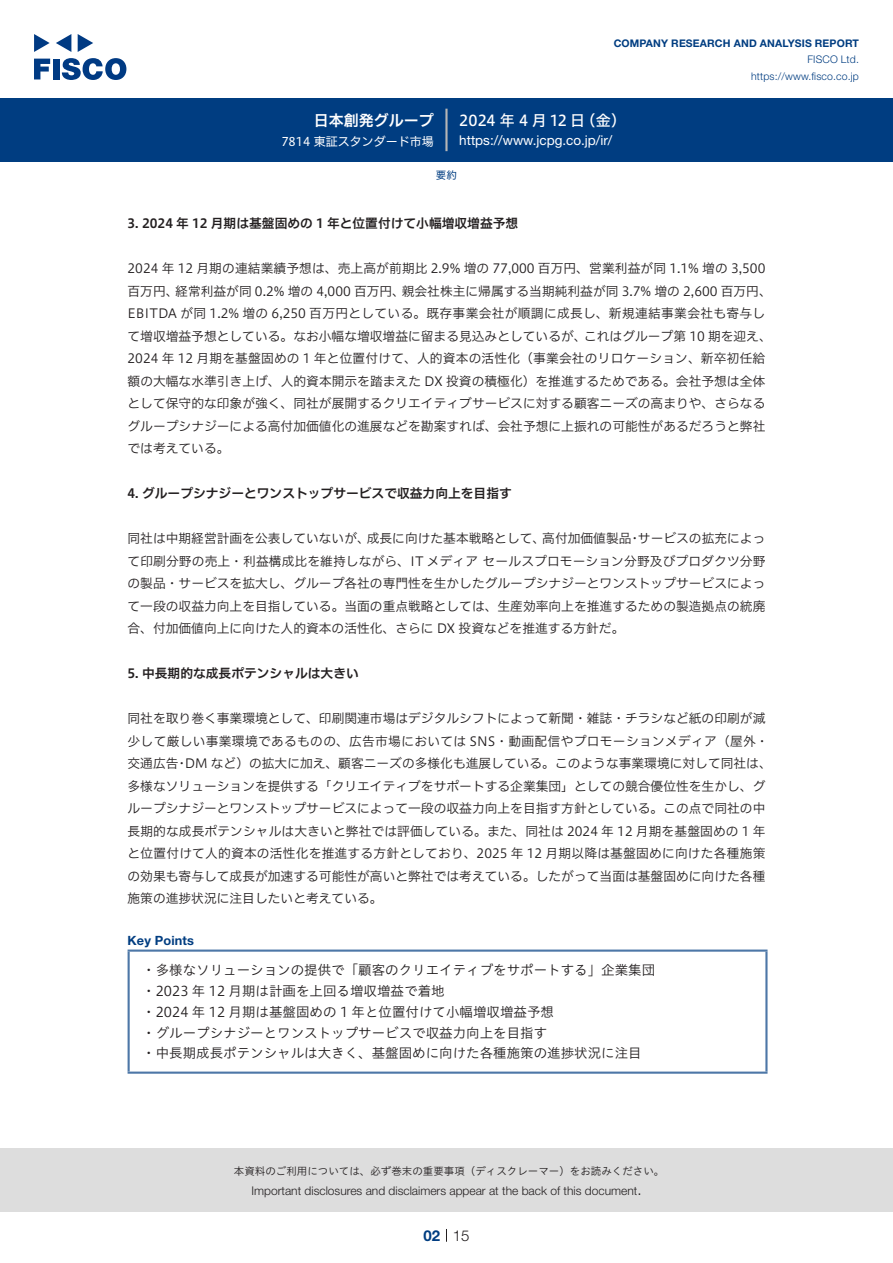
<style>
.page{position:relative;width:893px;height:1263px;background:#fff}
.page>*{position:absolute;margin:0;border:0;box-sizing:border-box;transform-origin:0 0}
.t1{font:15px "Hiragino UD Sans F Std N W5";color:#fff}
.t2{font:15px "Hiragino UD Sans F Std N W6";color:#fff}
.t3{font:300 15px "Helvetica Neue LT Std";color:#231f20}
.t4{font:700 15px "Helvetica Neue LT Std";color:#003d81}
.Key_Points_中{font:13.5px "Hiragino UD Sans Std W3";color:#231f20}
.t5{font:13.5px "Helvetica Neue LT Std";color:#fff}
.本文{font:12.75px/22.5px "Hiragino UD Sans F Std N W3";color:#231f20}
.本文-2{font:12.75px "Hiragino UD Sans F Std N W3";letter-spacing:.025em;color:#231f20}
.小タイトル{font:12.75px "Hiragino UD Sans F Std N W6";color:#231f20}
.Key_Points{font:700 12.75px "Helvetica Neue LT Std";letter-spacing:.015em;color:#003d81}
.t6{font:300 12px "Helvetica Neue LT Std";color:#231f20}
.t7{font:12px "Hiragino UD Sans F Std N W4";color:#fff}
.t8{font:10.5px "Hiragino UD Sans Std W3";color:#231f20}
.t9{font:700 10.5px "Helvetica Neue LT Std";letter-spacing:.015em;color:#003d81}
.t10{font:300 10.5px/16.5px "Helvetica Neue LT Std";letter-spacing:.015em;color:#003d81;text-align:right}
.ヘッダー{font:10.5px "Hiragino UD Sans F Std N W4";color:#003d81}
</style>
<div class="page">
<div style="left:0;top:1148px;width:893px;height:64px;background:#ddd"></div>
<svg style="left:34px;top:59px;width:16px;height:20px"></svg>
<div style="left:53px;top:59px;width:6px;height:20px;background:#003a83"></div>
<svg style="left:62px;top:58px;width:64px;height:22px"></svg>
<svg style="left:34px;top:34px;width:16px;height:18px"></svg>
<svg style="left:78px;top:34px;width:15px;height:18px"></svg>
<svg style="left:56px;top:34px;width:15px;height:18px"></svg>
<div style="left:0;top:98px;width:893px;height:64px;background:#003d81"></div>
<hr style="left:445px;top:109px;width:3px;height:42px;background:#b5b5b6">
<svg style="left:446px;top:1229px;width:1px;height:13px"></svg>
<hr style="left:128px;top:952px;width:2px;height:119px;background:#4d77a7">
<hr style="left:128px;top:949px;width:639px;height:3px;background:#4d77a7">
<hr style="left:765px;top:952px;width:2px;height:119px;background:#4d77a7">
<hr style="left:128px;top:1071px;width:639px;height:3px;background:#4d77a7">
<p class="t2" style="left:314px;top:109px;width:122px">日本創発グループ</p>
<p class="t7" style="left:281px;top:132px;width:154px">7814 東証スタンダード市場</p>
<p class="t9" style="left:614px;top:37px;width:247px">COMPANY RESEARCH AND ANALYSIS REPORT</p>
<p class="t10" style="left:751px;top:51px;width:109px">FISCO Ltd. https://www.fisco.co j p.</p>
<p class="t1" style="left:580px;top:109px;width:47px">（金(</p>
<p class="t1" style="left:459px;top:109px;width:128px">2024 年 4 月 12 日</p>
<p class="t5" style="left:459px;top:132px;width:155px">https://www.jcpg. c o j p. /i r/</p>
<p class="ヘッダー" style="left:436px;top:167px;width:22px">要約</p>
<p class="小タイトル" style="left:128px;top:214px;width:392px">3. 2024 年 12 月期は基盤固めの 1 年と位置付けて小幅増収増益予想</p>
<p class="本文" style="left:402px;top:256px;width:372px;text-indent:-274px">2024 年 12 月期の連結業績予想は、売上高が前期比 2.9% 増の 77,000 百万円、営業利益が同 1.1% 増の 3,500親会社株主に帰属する当期純利益が同 3.7% 増の 2,600 百万円、</p>
<p class="本文" style="left:175px;top:279px;width:231px">経常利益が同 0.2% 増の 4,000 百万円、</p>
<p class="本文" style="left:128px;top:279px;width:52px">百万円、</p>
<p class="本文-2" style="left:128px;top:304px;width:639px">EBITDA が同 1.2% 増の 6,250 百万円としている。既存事業会社が順調に成長し、新規連結事業会社も寄与し</p>
<p class="本文" style="left:584px;top:324px;width:189px">これはグループ第 10 期を迎え、</p>
<p class="本文" style="left:128px;top:324px;width:639px">て増収増益予想としている。なお小幅な増収増益に留まる見込みとしているが、<br>2024 年 12 月期を基盤固めの 1 年と位置付けて、人的資本の活性化（事業会社のリロケーション、新卒初任給額の大幅な水準引き上げ、人的資本開示を踏まえた DX 投資の積極化）を推進するためである。会社予想は全体として保守的な印象が強く、同社が展開するクリエイティブサービスに対する顧客ニーズの高まりや、さらなるグループシナジーによる高付加価値化の進展などを勘案すれば、会社予想に上振れの可能性があるだろうと弊社では考えている。</p>
<p class="小タイトル" style="left:128px;top:484px;width:386px">4. グループシナジーとワンストップサービスで収益力向上を目指す</p>
<p class="本文" style="left:638px;top:526px;width:129px">サービスの拡充によっ</p>
<p class="本文" style="left:128px;top:526px;width:639px">同社は中期経営計画を公表していないが、<br>て印刷分野の売上・利益構成比を維持しながら、IT メディアセールスプロモーション分野及びプロダクツ分野の製品・サービスを拡大し、グループ各社の専門性を生かしたグループシナジーとワンストップサービスによって一段の収益力向上を目指している。当面の重点戦略としては、生産効率向上を推進するための製造拠点の統廃合、付加価値向上に向けた人的資本の活性化、さらに DX 投資などを推進する方針だ。</p>
<p class="小タイトル" style="left:128px;top:664px;width:233px">5. 中長期的な成長ポテンシャルは大きい</p>
<p class="本文" style="left:128px;top:706px;width:639px">同社を取り巻く事業環境として、印刷関連市場はデジタルシフトによって新聞・雑誌・チラシなど紙の印刷が減</p>
<p class="本文-2" style="left:128px;top:731px;width:643px">少して厳しい事業環境であるものの、広告市場においては SNS・動画配信やプロモーションメディア（屋外・</p>
<p class="本文" style="left:185px;top:751px;width:588px">DM など）の拡大に加え、顧客ニーズの多様化も進展している。このような事業環境に対して同社は、</p>
<p class="本文" style="left:367px;top:526px;width:180px">成長に向けた基本戦略として、</p>
<p class="本文" style="left:542px;top:526px;width:91px">高付加価値製品</p>
<p class="本文" style="left:628px;top:526px;width:14px">・</p>
<p class="本文" style="left:128px;top:751px;width:639px">交通広告<br>多様なソリューションを提供する「クリエイティブをサポートする企業集団」としての競合優位性を生かし、グループシナジーとワンストップサービスによって一段の収益力向上を目指す方針としている。この点で同社の中長期的な成長ポテンシャルは大きいと弊社では評価している。また、同社は 2024 年 12 月期を基盤固めの 1 年と位置付けて人的資本の活性化を推進する方針としており、2025 年 12 月期以降は基盤固めに向けた各種施策の効果も寄与して成長が加速する可能性が高いと弊社では考えている。したがって当面は基盤固めに向けた各種施策の進捗状況に注目したいと考えている。</p>
<p class="Key_Points" style="left:128px;top:933px;width:68px">Key Points</p>
<p class="Key_Points_中" style="left:142px;top:960px;width:515px">・多様なソリューションの提供で「顧客のクリエイティブをサポートする」企業集団</p>
<p class="Key_Points_中" style="left:142px;top:981px;width:304px">・2023 年 12 月期は計画を上回る増収増益で着地</p>
<p class="Key_Points_中" style="left:142px;top:1001px;width:413px">・2024 年 12 月期は基盤固めの 1 年と位置付けて小幅増収増益予想</p>
<p class="Key_Points_中" style="left:142px;top:1022px;width:407px">・グループシナジーとワンストップサービスで収益力向上を目指す</p>
<p class="Key_Points_中" style="left:142px;top:1043px;width:501px">・中長期成長ポテンシャルは大きく、基盤固めに向けた各種施策の進捗状況に注目</p>
<p class="本文" style="left:175px;top:751px;width:14px">・</p>
<p class="t8" style="left:234px;top:1163px;width:432px">本資料のご利用については、必ず巻末の重要事項（ディスクレーマー）をお読みください。</p>
<p class="t3" style="left:637px;top:1180px;width:6px">.</p>
<p class="t6" style="left:251px;top:1183px;width:387px">Important disclosures and disclaimers appear at the back of this document</p>
<p class="t4" style="left:423px;top:1226px;width:18px">02</p>
<p class="t3" style="left:453px;top:1226px;width:18px">15</p>
</div>
